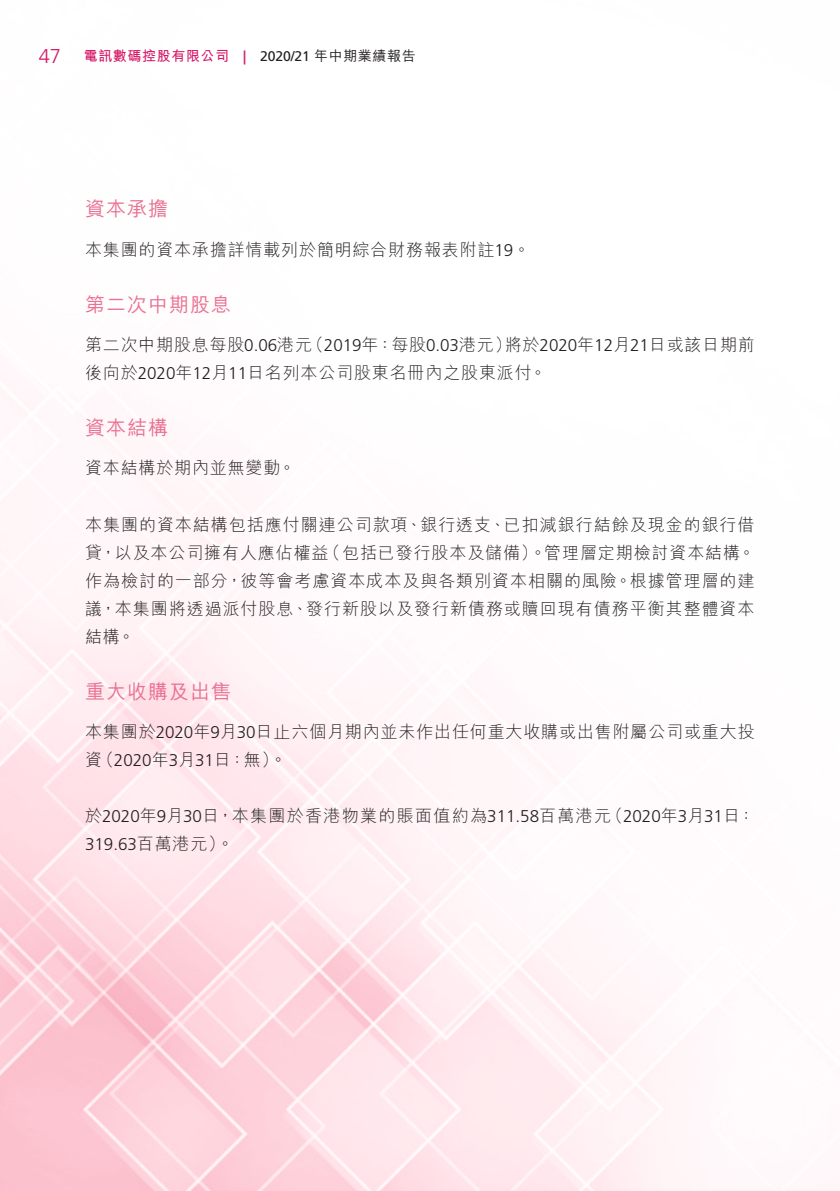
<style>
.page{position:relative;width:840px;height:1191px;background:#fff}
.page>*{position:absolute;margin:0;border:0;box-sizing:border-box;transform-origin:0 0}
.Heading_2{font:500 20px "M Hei HK";letter-spacing:.05em;color:#e97192}
.t1{font:300 20px "Frutiger LT Std";color:#d51967}
.Body_Text{font:300 17px/28px "M Hei HK";letter-spacing:.05em;color:#231f20}
.Body_Text-2{font:300 17px/28px "M Hei HK";letter-spacing:.08em;color:#231f20}
.Body_Text-3{font:300 17px "Frutiger LT Std";color:#231f20}
.t2{font:14px "Frutiger LT Std";letter-spacing:-.005em;color:#231f20}
.t3{font:700 14px "M Hei HK";letter-spacing:.045em;color:#d51967}
.t4{font:700 14px "Frutiger LT Std";color:#d51967}
.s1{font-family:"M Hei HK";font-weight:500}
.s2{font-family:"Frutiger LT Std"}
.s3{font-family:"M Hei HK"}
</style>
<div class="page">
<img style="left:0;top:392px;width:689px;height:799px">
<p class="t1" style="left:39px;top:45px;width:23px">47</p>
<p class="t3" style="left:84px;top:46px;width:147px">電訊數碼控股有限公司</p>
<p class="t4" style="left:243px;top:48px;width:5px">|</p>
<p class="t2" style="left:260px;top:48px;width:157px">2020/21 <span class="s1">年中期業績報告</span></p>
<p class="Heading_2" style="left:85px;top:194px;width:84px">資本承擔</p>
<p class="Body_Text" style="left:85px;top:235px;width:446px">本集團的資本承擔詳情載列於簡明綜合財務報表附註<span class="s2">19</span>。</p>
<p class="Heading_2" style="left:85px;top:290px;width:147px">第二次中期股息</p>
<p class="Body_Text" style="left:504px;top:330px;width:251px">將於<span class="s2">2020</span>年<span class="s2">12</span>月<span class="s2">21</span>日或該日期前</p>
<p class="Body_Text" style="left:307px;top:330px;width:206px">（<span class="s2">2019</span>年：每股<span class="s2">0.03</span>港元）</p>
<p class="Body_Text" style="left:85px;top:330px;width:462px">第二次中期股息每股<span class="s2">0.06</span>港元<br>後向於<span class="s2">2020</span>年<span class="s2">12</span>月<span class="s2">11</span>日名列本公司股東名冊內之股東派付。</p>
<p class="Heading_2" style="left:85px;top:413px;width:84px">資本結構</p>
<p class="Body_Text" style="left:85px;top:454px;width:211px">資本結構於期內並無變動。</p>
<p class="Body_Text" style="left:85px;top:510px;width:671px;text-align:right">本集團的資本結構包括應付關連公司款項、銀行透支、已扣減銀行結餘及現金的銀行借（包括已發行股本及儲備）。管理層定期檢討資本結構。</p>
<p class="Body_Text" style="left:85px;top:538px;width:670px">貸，以及本公司擁有人應佔權益<br>作為檢討的一部分，彼等會考慮資本成本及與各類別資本相關的風險。根據管理層的建議，本集團將透過派付股息、發行新股以及發行新債務或贖回現有債務平衡其整體資本結構。</p>
<p class="Heading_2" style="left:85px;top:676px;width:147px">重大收購及出售</p>
<p class="Body_Text" style="left:97px;top:717px;width:658px;text-indent:-12px">本集團於<span class="s2">2020</span>年月<span class="s2">9 30</span>日止六個月期內並未作出任何重大收購或出售附屬公司或重大投（<span class="s2">2020</span>年月<span class="s2">3 31</span>日：無。(</p>
<p class="Body_Text" style="left:85px;top:745px;width:18px">資</p>
<p class="Body_Text-3" style="left:605px;top:806px;width:150px"><span class="s3">（</span>2020<span class="s3">年月</span>3 31<span class="s3">日：</span></p>
<p class="Body_Text-2" style="left:85px;top:801px;width:527px">於<span class="s2">2020</span>年月<span class="s2">9 30</span>日，本集團於香港物業的賬面值約為<span class="s2">311.58</span>百萬港元<br><span class="s2">319.63</span>百萬港元。(</p>
</div>
